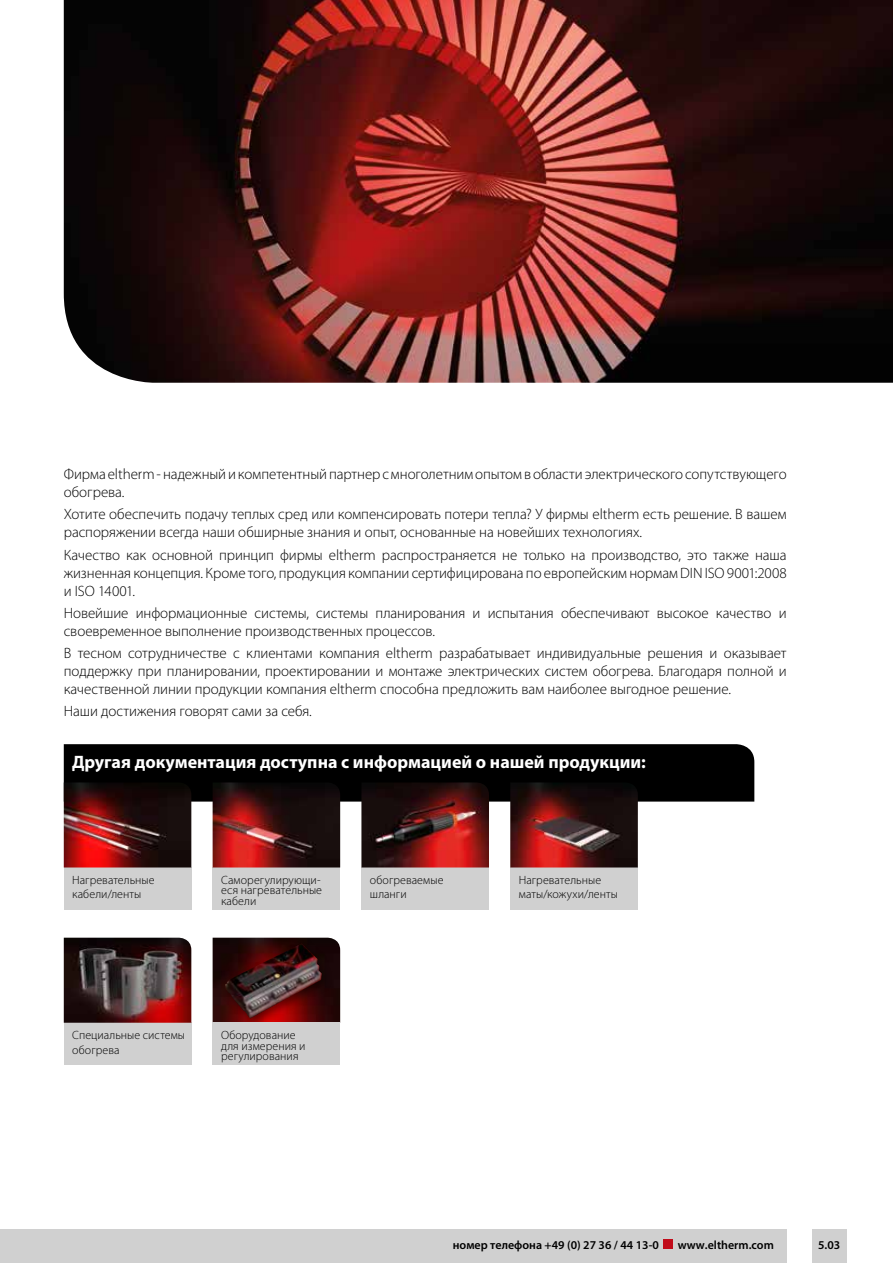
<style>
.page{position:relative;width:893px;height:1263px;background:#fff}
.page>*{position:absolute;margin:0;border:0;box-sizing:border-box;transform-origin:0 0}
.t1{font:700 18px "Myriad Pro";color:#fff}
.t2{font:300 15px/18px "Myriad Pro";letter-spacing:-.005em;color:#000}
.t3{font:300 12px/10.5px "Myriad Pro";letter-spacing:.005em;color:#000}
.t4{font:600 12px "Myriad Pro";color:#000}
</style>
<div class="page">
<img style="left:64px;top:0;width:829px;height:383px">
<div style="left:64px;top:744px;width:690px;height:57px;background:#000"></div>
<div style="left:213px;top:867px;width:127px;height:43px;background:#d0d0d0"></div>
<div style="left:361px;top:867px;width:128px;height:43px;background:#d0d0d0"></div>
<div style="left:510px;top:867px;width:128px;height:43px;background:#d0d0d0"></div>
<div style="left:64px;top:1023px;width:127px;height:42px;background:#d0d0d0"></div>
<img style="left:213px;top:782px;width:127px;height:85px">
<img style="left:361px;top:782px;width:128px;height:85px">
<img style="left:510px;top:782px;width:128px;height:85px">
<img style="left:64px;top:938px;width:127px;height:85px">
<img style="left:213px;top:938px;width:127px;height:85px">
<div style="left:220px;top:939px;width:113px;height:91px;background:#000;opacity:.5"></div>
<img style="left:225px;top:943px;width:97px;height:76px">
<div style="left:213px;top:1023px;width:127px;height:42px;background:#d0d0d0"></div>
<div style="left:64px;top:867px;width:127px;height:43px;background:#d0d0d0"></div>
<img style="left:64px;top:782px;width:127px;height:85px">
<div style="left:812px;top:1229px;width:34px;height:34px;background:#d0d0d0"></div>
<div style="left:0;top:1229px;width:787px;height:34px;background:#d0d0d0"></div>
<div style="left:664px;top:1239px;width:9px;height:10px;background:#c10c1a"></div>
<p class="t2" style="left:64px;top:465px;width:724px">Фирма eltherm - надежный и компетентный партнер с многолетним опытом в области электрического сопутствующего обогрева.</p>
<p class="t2" style="left:64px;top:505px;width:724px">Хотите обеспечить подачу теплых сред или компенсировать потери тепла? У фирмы eltherm есть решение. В вашем распоряжении всегда наши обширные знания и опыт, основанные на новейших технологиях.</p>
<p class="t2" style="left:64px;top:546px;width:724px;text-align:justify">Качество как основной принцип фирмы eltherm распространяется не только на производство, это также наша жизненная концепция. Кроме того, продукция компании сертифицирована по европейским нормам DIN ISO 9001:2008 и ISO 14001.</p>
<p class="t2" style="left:64px;top:604px;width:724px">Новейшие информационные системы, системы планирования и испытания обеспечивают высокое качество и своевременное выполнение производственных процессов.</p>
<p class="t2" style="left:64px;top:644px;width:724px;text-align:justify">В тесном сотрудничестве с клиентами компания eltherm разрабатывает индивидуальные решения и оказывает поддержку при планировании, проектировании и монтаже электрических систем обогрева. Благодаря полной и качественной линии продукции компания eltherm способна предложить вам наиболее выгодное решение.</p>
<p class="t2" style="left:64px;top:702px;width:250px">Наши достижения говорят сами за себя.</p>
<p class="t1" style="left:72px;top:750px;width:575px">Другая документация доступна с информацией о нашей продукции:</p>
<p class="t3" style="left:72px;top:873px;width:84px;line-height:14.4px">Нагревательные кабели/ленты</p>
<p class="t3" style="left:221px;top:875px;width:102px;text-align:justify">Саморегулирующи&shy;еся нагревательные кабели</p>
<p class="t3" style="left:370px;top:873px;width:75px;line-height:14.4px">обогреваемые шланги</p>
<p class="t3" style="left:519px;top:873px;width:101px;line-height:14.4px">Нагревательные маты/кожухи/ленты</p>
<p class="t3" style="left:72px;top:1028px;width:114px;line-height:14.4px">Специальные системы обогрева</p>
<p class="t3" style="left:221px;top:1030px;width:86px">Оборудование для измерения и регулирования</p>
<p class="t4" style="left:453px;top:1237px;width:208px">номер телефона +49 (0) 27 36 / 44 13-0</p>
<p class="t4" style="left:678px;top:1237px;width:97px">www.eltherm.com</p>
<p class="t4" style="left:818px;top:1237px;width:24px">5.03</p>
</div>
